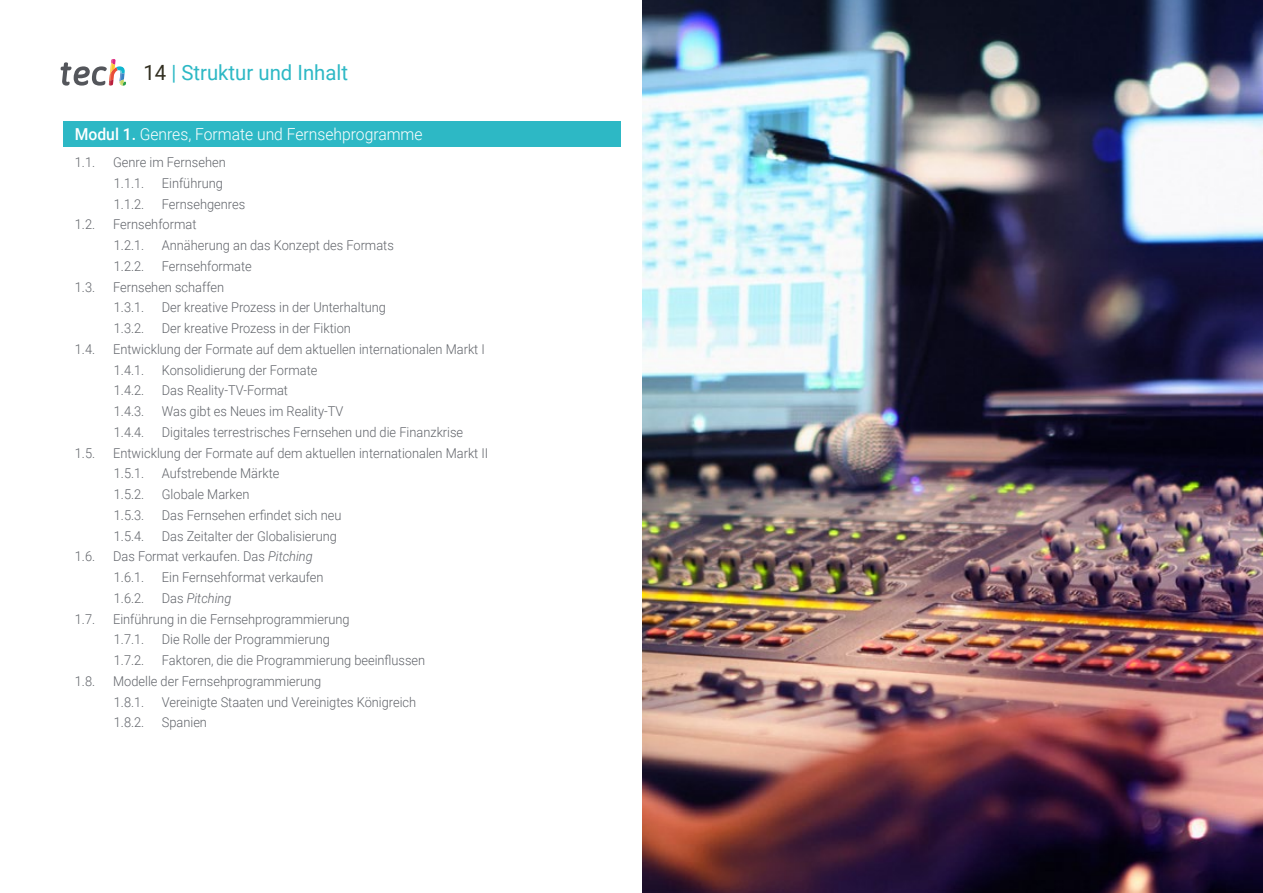
<style>
.page{position:relative;width:1263px;height:893px;background:#fff}
.page>*{position:absolute;margin:0;border:0;box-sizing:border-box;transform-origin:0 0}
.t1{font:21px "Roboto";color:#2db8c5}
.t2{font:300 16.5px "Roboto";color:#fff;scale:.95 1}
.t3{font:300 13.5px/20.7px "Roboto";color:#61646a;scale:.95 1}
.t4{font:italic 300 13.5px "Roboto";color:#61646a;scale:.95 1}
.s1{color:#312e20}
.s2{font-weight:500}
.s3{font-style:italic}
.s4{font-style:normal}
</style>
<div class="page">
<div style="left:64px;top:121px;width:557px;height:25px;background:#2db8c5"></div>
<svg style="left:61px;top:59px;width:65px;height:27px"></svg>
<img style="left:642px;top:0;width:621px;height:893px">
<h1 class="t1" style="left:144px;top:57px;width:206px"><span class="s1">14</span> | Struktur und Inhalt</h1>
<p class="t2" style="left:75px;top:123px;width:368px"><span class="s2">Modul 1.</span> Genres, Formate und Fernsehprogramme</p>
<p class="t3" style="left:75px;top:151px;width:23px">1.1.</p>
<p class="t3" style="left:113px;top:151px;width:120px">Genre im Fernsehen<br>1.1.1.</p>
<p class="t3" style="left:162px;top:172px;width:66px">Einführung</p>
<p class="t3" style="left:114px;top:193px;width:34px">1.1.2.</p>
<p class="t3" style="left:162px;top:193px;width:89px">Fernsehgenres</p>
<p class="t3" style="left:75px;top:214px;width:23px">1.2.</p>
<p class="t3" style="left:113px;top:214px;width:89px">Fernsehformat<br>1.2.1.</p>
<p class="t3" style="left:162px;top:234px;width:246px">Annäherung an das Konzept des Formats</p>
<p class="t3" style="left:114px;top:255px;width:34px">1.2.2.</p>
<p class="t3" style="left:162px;top:255px;width:96px">Fernsehformate</p>
<p class="t3" style="left:75px;top:276px;width:23px">1.3.</p>
<p class="t3" style="left:113px;top:276px;width:118px">Fernsehen schaffen<br>1.3.1.</p>
<p class="t3" style="left:162px;top:297px;width:237px">Der kreative Prozess in der Unterhaltung</p>
<p class="t3" style="left:114px;top:317px;width:34px">1.3.2.</p>
<p class="t3" style="left:162px;top:317px;width:201px">Der kreative Prozess in der Fiktion</p>
<p class="t3" style="left:75px;top:338px;width:23px">1.4.</p>
<p class="t3" style="left:113px;top:338px;width:393px">Entwicklung der Formate auf dem aktuellen internationalen Markt I<br>1.4.1.</p>
<p class="t3" style="left:162px;top:359px;width:165px">Konsolidierung der Formate</p>
<p class="t3" style="left:114px;top:380px;width:34px">1.4.2.</p>
<p class="t3" style="left:162px;top:380px;width:134px">Das Reality-TV-Format</p>
<p class="t3" style="left:114px;top:400px;width:34px">1.4.3.</p>
<p class="t3" style="left:162px;top:400px;width:193px">Was gibt es Neues im Reality-TV</p>
<p class="t3" style="left:114px;top:421px;width:34px">1.4.4.</p>
<p class="t3" style="left:162px;top:421px;width:319px">Digitales terrestrisches Fernsehen und die Finanzkrise</p>
<p class="t3" style="left:75px;top:442px;width:23px">1.5.</p>
<p class="t3" style="left:113px;top:442px;width:396px">Entwicklung der Formate auf dem aktuellen internationalen Markt II<br>1.5.1.</p>
<p class="t3" style="left:162px;top:463px;width:125px">Aufstrebende Märkte</p>
<p class="t3" style="left:114px;top:483px;width:34px">1.5.2.</p>
<p class="t3" style="left:162px;top:483px;width:94px">Globale Marken</p>
<p class="t3" style="left:114px;top:504px;width:34px">1.5.3.</p>
<p class="t3" style="left:162px;top:504px;width:191px">Das Fernsehen erfindet sich neu</p>
<p class="t3" style="left:114px;top:525px;width:34px">1.5.4.</p>
<p class="t3" style="left:162px;top:525px;width:186px">Das Zeitalter der Globalisierung</p>
<p class="t3" style="left:75px;top:546px;width:23px">1.6.</p>
<p class="t3" style="left:113px;top:546px;width:212px">Das Format verkaufen. Das <span class="s3">Pitching<br></span>1.6.1.</p>
<p class="t3" style="left:162px;top:566px;width:172px">Ein Fernsehformat verkaufen</p>
<p class="t3" style="left:114px;top:587px;width:34px">1.6.2.</p>
<p class="t4" style="left:162px;top:589px;width:75px"><span class="s4">Das</span> Pitching</p>
<p class="t3" style="left:75px;top:608px;width:23px">1.7.</p>
<p class="t3" style="left:113px;top:608px;width:250px">Einführung in die Fernsehprogrammierung<br>1.7.1.</p>
<p class="t3" style="left:162px;top:629px;width:178px">Die Rolle der Programmierung</p>
<p class="t3" style="left:114px;top:649px;width:34px">1.7.2.</p>
<p class="t3" style="left:162px;top:649px;width:279px">Faktoren, die die Programmierung beeinflussen</p>
<p class="t3" style="left:75px;top:670px;width:23px">1.8.</p>
<p class="t3" style="left:113px;top:670px;width:221px">Modelle der Fernsehprogrammierung<br>1.8.1.</p>
<p class="t3" style="left:162px;top:691px;width:269px">Vereinigte Staaten und Vereinigtes Königreich</p>
<p class="t3" style="left:114px;top:712px;width:34px">1.8.2.</p>
<p class="t3" style="left:162px;top:712px;width:49px">Spanien</p>
</div>
